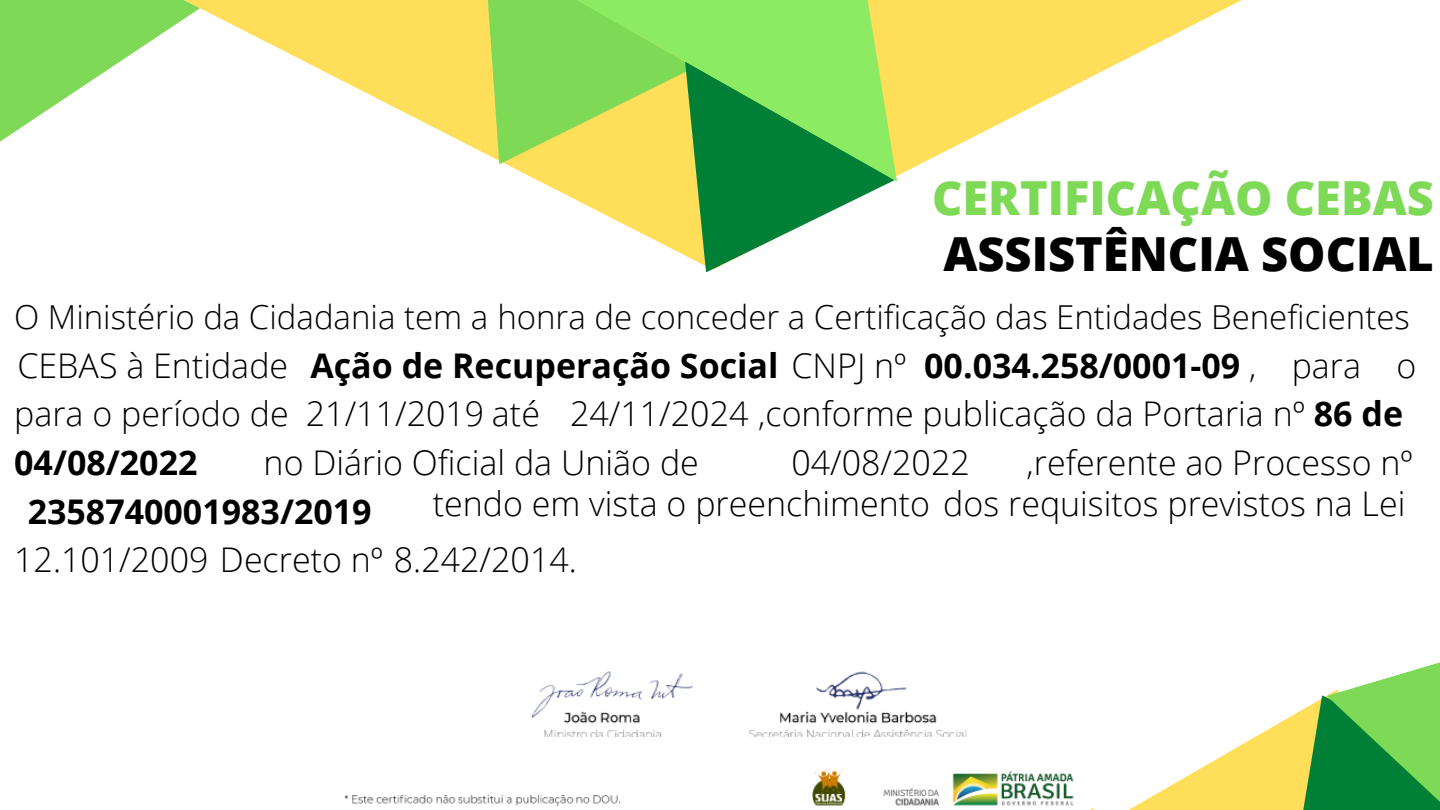
<style>
.page{position:relative;width:1440px;height:810px;background:#fff}
.page>*{position:absolute;margin:0;border:0;box-sizing:border-box;transform-origin:0 0}
.t1{font:800 47px "Open Sans";color:#7ed957}
.t2{font:800 47px "Open Sans";color:#000}
.t3{font:300 34px "Open Sans";color:#000}
.t4{font:700 34px/48.7px "Open Sans";color:#000}
.t5{font:300 33px "Open Sans";color:#000}
.s1{font-weight:300}
.s2{font-weight:700}
</style>
<div class="page">
<svg style="left:0;top:0;width:160px;height:142px"></svg>
<svg style="left:160px;top:0;width:1082px;height:118px"></svg>
<svg style="left:394px;top:0;width:206px;height:212px"></svg>
<svg style="left:600px;top:182px;width:291px;height:91px"></svg>
<svg style="left:571px;top:0;width:441px;height:182px;background:#a5d55f"></svg>
<svg style="left:1129px;top:662px;width:311px;height:148px"></svg>
<img style="left:344px;top:736px;width:748px;height:74px">
<img style="left:531px;top:667px;width:648px;height:69px">
<h1 class="t1" style="left:932px;top:165px;width:503px">CERTIFICAÇÃO CEBAS</h1>
<h1 class="t2" style="left:943px;top:221px;width:492px">ASSISTÊNCIA SOCIAL</h1>
<p class="t5" style="left:14px;top:294px;width:1397px">O Ministério da Cidadania tem a honra de conceder a Certificação das Entidades Beneficientes</p>
<p class="t4" style="left:14px;top:340px;width:1404px"><span class="s1">CEBAS à Entidade</span> Ação de Recuperação Social <span class="s1">CNPJ nº</span> 00.034.258/0001-09 <span class="s1">, para o para o período de</span></p>
<p class="t3" style="left:306px;top:390px;width:236px">21/11/2019 até</p>
<p class="t3" style="left:570px;top:390px;width:835px">24/11/2024 ,conforme publicação da Portaria nº <span class="s2">86 de</span></p>
<p class="t3" style="left:264px;top:439px;width:437px">no Diário Oficial da União de</p>
<p class="t3" style="left:1027px;top:439px;width:388px">,referente ao Processo nº</p>
<p class="t3" style="left:791px;top:439px;width:180px">04/08/2022</p>
<p class="t4" style="left:28px;top:438px;width:345px;text-indent:-14px">04/08/2022<br>2358740001983/2019</p>
<p class="t3" style="left:433px;top:479px;width:974px">tendo em vista o preenchimento dos requisitos previstos na Lei</p>
<p class="t3" style="left:14px;top:536px;width:564px">12.101/2009 Decreto nº 8.242/2014.</p>
</div>
